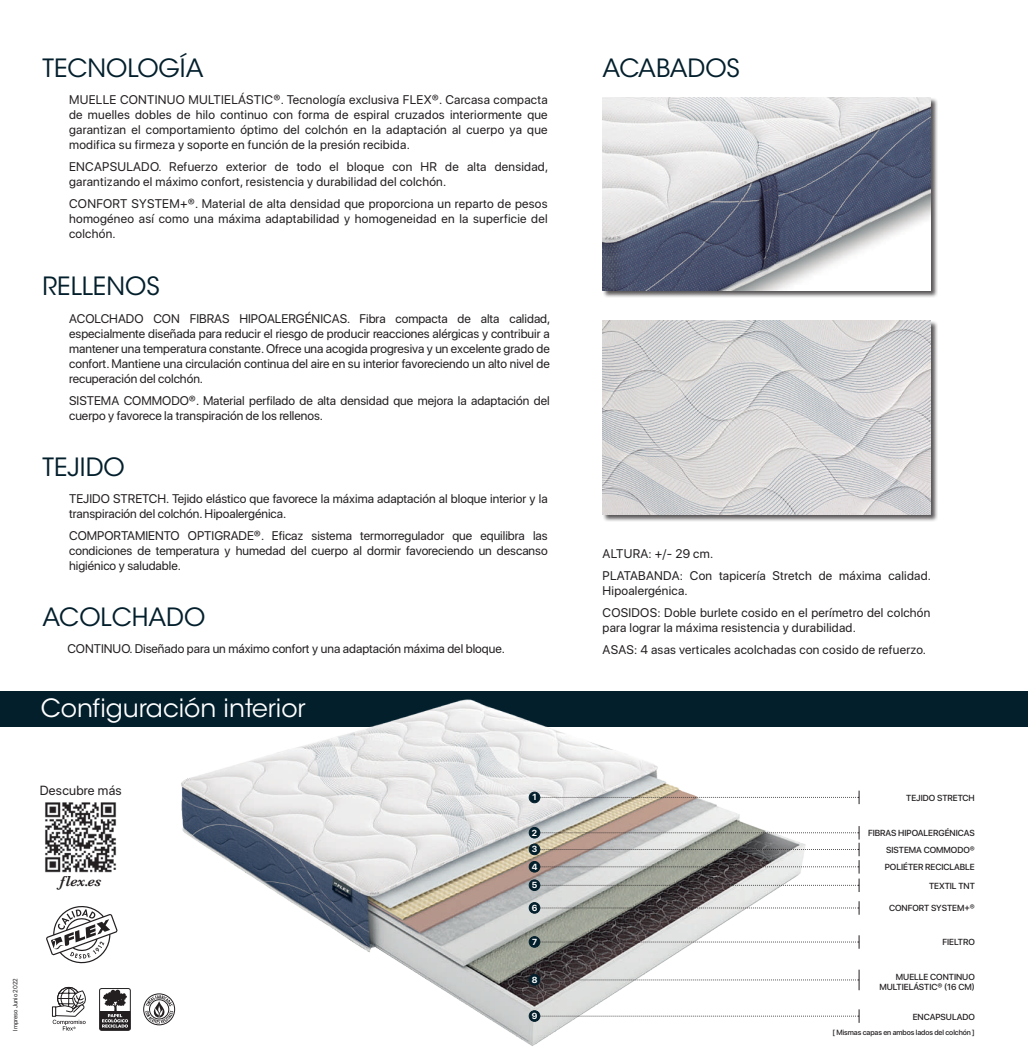
<style>
.page{position:relative;width:1028px;height:1053px;background:#fff}
.page>*{position:absolute;margin:0;border:0;box-sizing:border-box;transform-origin:0 0}
.t1{font:25px "ITC Avant Garde Std";color:#031f2c}
.t2{font:25px "ITC Avant Garde Std";color:#fff}
.t3{font:italic 600 15.12px "Baskerville";color:#231f20}
.t4{font:13.12px "SF Pro Display";letter-spacing:.02em;color:#231f20}
.t5{font:12.5px/15px "SF Pro Display";letter-spacing:.005em;color:#231f20}
.t6{font:500 8.75px/10px "SF Pro Display";color:#231f20;text-align:right}
.t7{font:700 8.75px "SF Pro Display";color:#fff}
.t8{font:500 7.5px "SF Pro Display";letter-spacing:-.01em;color:#231f20}
.t9{font:6.25px "SF Pro Display";color:#231f20}
</style>
<div class="page">
<div style="left:0;top:690px;width:1028px;height:36px;background:#031f2c"></div>
<img style="left:149px;top:690px;width:681px;height:356px">
<div style="left:602px;top:97px;width:336px;height:201px;background:#231f20;opacity:.75"></div>
<img style="left:602px;top:97px;width:328px;height:193px">
<div style="left:602px;top:320px;width:336px;height:201px;background:#231f20;opacity:.75"></div>
<img style="left:602px;top:321px;width:328px;height:193px">
<svg style="left:534px;top:790px;width:325px;height:14px"></svg>
<div style="left:529px;top:792px;width:11px;height:10px;background:#031f2c;border-radius:50%"></div>
<div style="left:529px;top:791px;width:11px;height:12px;border:1px solid #031f2c;border-radius:50%"></div>
<div style="left:529px;top:879px;width:11px;height:11px;background:#031f2c;border-radius:50%"></div>
<div style="left:529px;top:879px;width:11px;height:11px;border:1px solid #031f2c;border-radius:50%"></div>
<svg style="left:534px;top:901px;width:325px;height:13px"></svg>
<div style="left:529px;top:902px;width:11px;height:11px;background:#031f2c;border-radius:50%"></div>
<div style="left:529px;top:902px;width:11px;height:11px;border:1px solid #031f2c;border-radius:50%"></div>
<svg style="left:534px;top:935px;width:325px;height:13px"></svg>
<div style="left:529px;top:936px;width:11px;height:11px;background:#031f2c;border-radius:50%"></div>
<div style="left:529px;top:936px;width:11px;height:11px;border:1px solid #031f2c;border-radius:50%"></div>
<svg style="left:534px;top:969px;width:325px;height:21px"></svg>
<div style="left:529px;top:974px;width:11px;height:11px;background:#031f2c;border-radius:50%"></div>
<div style="left:529px;top:974px;width:11px;height:11px;border:1px solid #031f2c;border-radius:50%"></div>
<svg style="left:534px;top:1009px;width:325px;height:13px"></svg>
<div style="left:529px;top:1010px;width:11px;height:11px;background:#031f2c;border-radius:50%"></div>
<div style="left:529px;top:1010px;width:11px;height:11px;border:1px solid #031f2c;border-radius:50%"></div>
<div style="left:529px;top:844px;width:11px;height:10px;background:#031f2c;border-radius:50%"></div>
<div style="left:529px;top:843px;width:11px;height:12px;border:1px solid #031f2c;border-radius:50%"></div>
<div style="left:529px;top:861px;width:11px;height:11px;background:#031f2c;border-radius:50%"></div>
<div style="left:529px;top:861px;width:11px;height:11px;border:1px solid #031f2c;border-radius:50%"></div>
<svg style="left:534px;top:826px;width:325px;height:65px"></svg>
<div style="left:529px;top:827px;width:11px;height:11px;background:#031f2c;border-radius:50%"></div>
<div style="left:529px;top:827px;width:11px;height:11px;border:1px solid #031f2c;border-radius:50%"></div>
<svg style="left:46px;top:906px;width:72px;height:58px"></svg>
<img style="left:45px;top:802px;width:72px;height:71px">
<div style="left:143px;top:993px;width:32px;height:32px;border:1px solid #231f20;border-radius:50%"></div>
<svg style="left:145px;top:995px;width:28px;height:28px"></svg>
<svg style="left:101px;top:1011px;width:28px;height:17px"></svg>
<div style="left:99px;top:988px;width:32px;height:42px;border:1px solid #231f20;border-radius:2px"></div>
<svg style="left:102px;top:989px;width:26px;height:38px"></svg>
<svg style="left:53px;top:986px;width:33px;height:44px"></svg>
<div style="left:52px;top:1006px;width:4px;height:10px;border:1px solid #231f20"></div>
<h1 class="t1" style="left:43px;top:52px;width:162px">TECNOLOGÍA</h1>
<p class="t5" style="left:69px;top:92px;width:480px;text-align:justify">MUELLE CONTINUO MULTIELÁSTIC®. Tecnología exclusiva FLEX®. Carcasa compacta de muelles dobles de hilo continuo con forma de espiral cruzados interiormente que garantizan el comportamiento óptimo del colchón en la adaptación al cuerpo ya que modifica su firmeza y soporte en función de la presión recibida.</p>
<p class="t5" style="left:69px;top:159px;width:481px">ENCAPSULADO. Refuerzo exterior de todo el bloque con HR de alta densidad, garantizando el máximo confort, resistencia y durabilidad del colchón.</p>
<p class="t5" style="left:69px;top:196px;width:480px;text-align:justify">CONFORT SYSTEM+®. Material de alta densidad que proporciona un reparto de pesos homogéneo así como una máxima adaptabilidad y homogeneidad en la superficie del colchón.</p>
<h1 class="t1" style="left:43px;top:271px;width:119px">RELLENOS</h1>
<p class="t5" style="left:69px;top:311px;width:483px;text-align:justify">ACOLCHADO CON FIBRAS HIPOALERGÉNICAS. Fibra compacta de alta calidad, especialmente diseñada para reducir el riesgo de producir reacciones alérgicas y contribuir a mantener una temperatura constante. Ofrece una acogida progresiva y un excelente grado de confort. Mantiene una circulación continua del aire en su interior favoreciendo un alto nivel de recuperación del colchón.</p>
<p class="t5" style="left:69px;top:393px;width:482px">SISTEMA COMMODO®. Material perfilado de alta densidad que mejora la adaptación del cuerpo y favorece la transpiración de los rellenos.</p>
<h1 class="t1" style="left:43px;top:451px;width:84px">TEJIDO</h1>
<p class="t5" style="left:69px;top:491px;width:480px">TEJIDO STRETCH. Tejido elástico que favorece la máxima adaptación al bloque interior y la transpiración del colchón. Hipoalergénica.</p>
<p class="t5" style="left:69px;top:528px;width:480px;text-align:justify">COMPORTAMIENTO OPTIGRADE®. Eficaz sistema termorregulador que equilibra las condiciones de temperatura y humedad del cuerpo al dormir favoreciendo un descanso higiénico y saludable.</p>
<h1 class="t1" style="left:43px;top:601px;width:164px">ACOLCHADO</h1>
<p class="t5" style="left:67px;top:641px;width:439px">CONTINUO. Diseñado para un máximo confort y una adaptación máxima del bloque.</p>
<h1 class="t2" style="left:41px;top:692px;width:266px">Configuración interior</h1>
<h1 class="t1" style="left:602px;top:52px;width:139px">ACABADOS</h1>
<p class="t5" style="left:602px;top:542px;width:330px;line-height:22.1px">ALTURA: +/- 29 cm.<br>PLATABANDA: Con tapicería Stretch de máxima calidad.</p>
<p class="t5" style="left:602px;top:579px;width:329px;line-height:22.1px">Hipoalergénica.<br>COSIDOS: Doble burlete cosido en el perímetro del colchón</p>
<p class="t5" style="left:602px;top:616px;width:325px;line-height:22.1px">para lograr la máxima resistencia y durabilidad.<br>ASAS: 4 asas verticales acolchadas con cosido de refuerzo.</p>
<p class="t4" style="left:40px;top:780px;width:83px">Descubre más</p>
<p class="t3" style="left:60px;top:871px;width:43px">f lex.es</p>
<p class="t9" style="left:10px;top:1030px;width:54px;rotate:-90deg">Impreso Junio 2022</p>
<p class="t7" style="left:532px;top:792px;width:6px">1</p>
<p class="t6" style="left:906px;top:793px;width:70px">TEJIDO STRETCH</p>
<p class="t7" style="left:532px;top:827px;width:7px">2</p>
<p class="t6" style="left:868px;top:828px;width:108px">FIBRAS HIPOALERGÉNICAS</p>
<p class="t7" style="left:532px;top:844px;width:7px">3</p>
<p class="t6" style="left:886px;top:845px;width:90px">SISTEMA COMMODO®</p>
<p class="t7" style="left:532px;top:861px;width:7px">4</p>
<p class="t6" style="left:884px;top:862px;width:91px">POLIÉTER RECICLABLE</p>
<p class="t7" style="left:532px;top:879px;width:7px">5</p>
<p class="t6" style="left:929px;top:880px;width:47px">TEXTIL TNT</p>
<p class="t7" style="left:532px;top:902px;width:7px">6</p>
<p class="t6" style="left:889px;top:903px;width:87px">CONFORT SYSTEM+®</p>
<p class="t7" style="left:532px;top:936px;width:7px">7</p>
<p class="t6" style="left:942px;top:937px;width:34px">FIELTRO</p>
<p class="t6" style="left:879px;top:972px;width:97px">MUELLE CONTINUO<br>MULTIELÁSTIC® (16 CM)</p>
<p class="t7" style="left:532px;top:974px;width:7px">8</p>
<p class="t7" style="left:532px;top:1010px;width:7px">9</p>
<p class="t6" style="left:912px;top:1011px;width:64px">ENCAPSULADO</p>
<p class="t8" style="left:832px;top:1026px;width:144px">[ Mismas capas en ambos lados del colchón ]</p>
</div>
